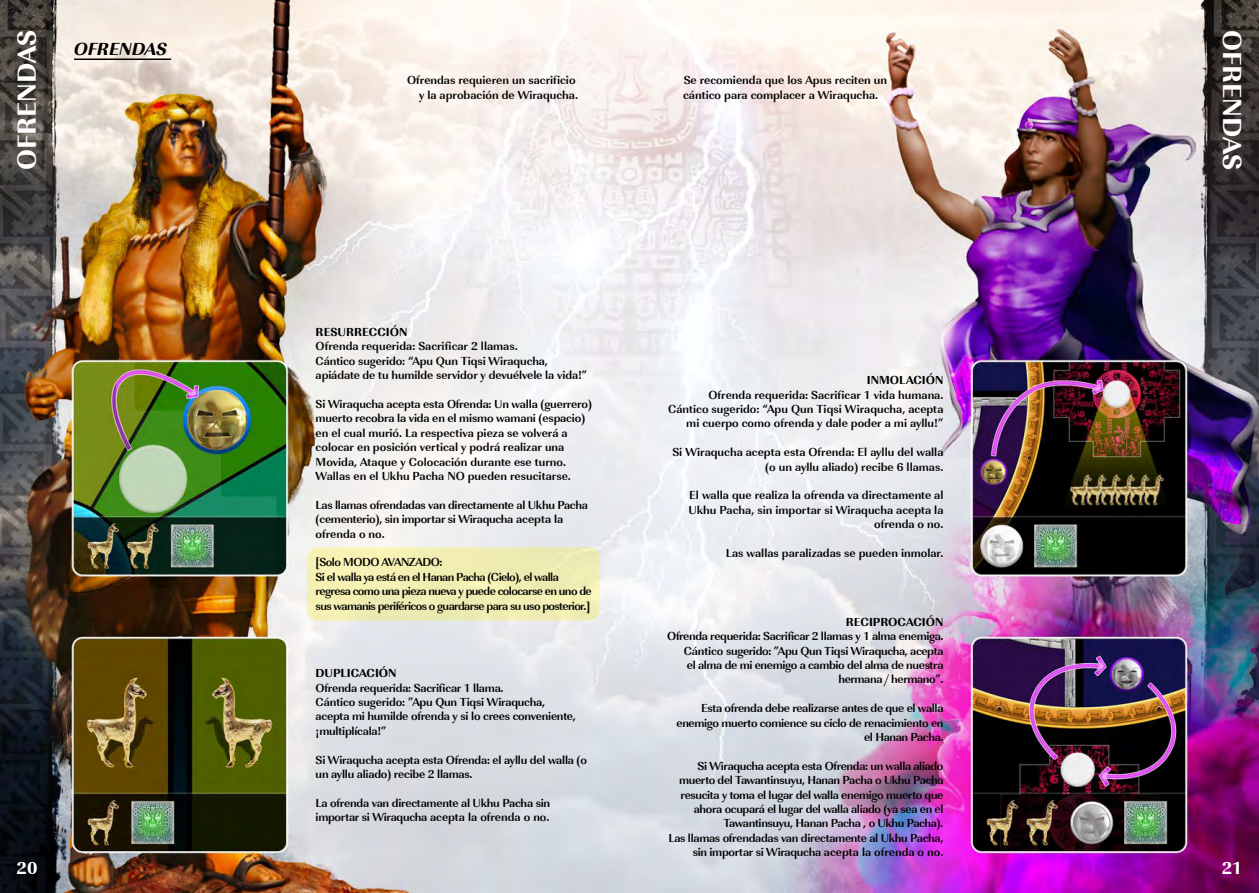
<style>
.page{position:relative;width:1259px;height:893px;background:#fff}
.page>*{position:absolute;margin:0;border:0;box-sizing:border-box;transform-origin:0 0}
.t1{font:700 27px "URW Imperial T Extr";color:#fff}
.t2{font:18px "URW Imperial T Extr Bold Obli";color:#000}
.t3{font:700 18px "URW Imperial T Extr";color:#fff}
.t4{font:700 12px/14.4px "URW Imperial T";letter-spacing:-.02em;color:#000}
.t5{font:700 12px/14.4px "URW Imperial T";color:#000;text-align:right}
.t6{font:700 12px/14.4px "URW Imperial T";letter-spacing:-.05em;color:#000}
.t7{font:700 12px "URW Imperial T Extr";color:#000}
</style>
<div class="page">
<img style="left:0;top:0;width:1259px;height:893px">
<hr style="left:74px;top:59px;width:97px;height:1px;background:#000">
<div style="left:307px;top:547px;width:292px;height:73px;background:#f1eeb3;border-radius:11px"></div>
<h1 class="t1" style="left:11px;top:170px;width:141px;rotate:-90deg">OFRENDAS</h1>
<h1 class="t1" style="left:1248px;top:30px;width:141px;rotate:90deg">OFRENDAS</h1>
<h2 class="t2" style="left:74px;top:39px;width:95px">OFRENDAS</h2>
<p class="t5" style="left:407px;top:73px;width:170px">Ofrendas requieren un sacrificio</p>
<p class="t5" style="left:683px;top:73px;width:205px">Se recomienda que los Apus reciten un</p>
<p class="t5" style="left:419px;top:88px;width:161px">y la aprobación de Wiraqucha.</p>
<p class="t5" style="left:683px;top:88px;width:197px">cántico para complacer a Wiraqucha.</p>
<p class="t7" style="left:316px;top:325px;width:93px">RESURRECCIÓN</p>
<p class="t4" style="left:316px;top:339px;width:273px">Ofrenda requerida: Sacrificar 2 llamas.<br>Cántico sugerido: “Apu Qun Tiqsi Wiraqucha, apiádate de tu humilde servidor y devuélvele la vida!”</p>
<p class="t5" style="left:316px;top:397px;width:278px;text-align:left">Si Wiraqucha acepta esta Ofrenda: Un walla (guerrero) muerto recobra la vida en el mismo wamani (espacio) en el cual murió. La respectiva pieza se volverá a colocar en posición vertical y podrá realizar una Movida, Ataque y Colocación durante ese turno.<br>Wallas en el Ukhu Pacha NO pueden resucitarse.</p>
<p class="t4" style="left:316px;top:498px;width:274px">Las llamas ofrendadas van directamente al Ukhu Pacha (cementerio), sin importar si Wiraqucha acepta la ofrenda o no.</p>
<p class="t6" style="left:316px;top:555px;width:278px">[Solo MODO AVANZADO:<br>Si el walla ya está en el Hanan Pacha (Cielo), el walla regresa como una pieza nueva y puede colocarse en uno de sus wamanis periféricos o guardarse para su uso posterior.]</p>
<p class="t7" style="left:316px;top:666px;width:82px">DUPLICACIÓN</p>
<p class="t4" style="left:316px;top:680px;width:262px">Ofrenda requerida: Sacrificar 1 llama.<br>Cántico sugerido: ”Apu Qun Tiqsi Wiraqucha, acepta mi humilde ofrenda y si lo crees conveniente, ¡multiplícala!”</p>
<p class="t4" style="left:316px;top:752px;width:273px">Si Wiraqucha acepta esta Ofrenda: el ayllu del walla (o un ayllu aliado) recibe 2 llamas.</p>
<p class="t4" style="left:316px;top:796px;width:236px">La ofrenda van directamente al Ukhu Pacha sin importar si Wiraqucha acepta la ofrenda o no.</p>
<p class="t7" style="left:866px;top:373px;width:78px">INMOLACIÓN</p>
<p class="t5" style="left:668px;top:388px;width:277px">Ofrenda requerida: Sacrificar 1 vida humana.<br>Cántico sugerido: “Apu Qun Tiqsi Wiraqucha, acepta mi cuerpo como ofrenda y dale poder a mi ayllu!”</p>
<p class="t5" style="left:672px;top:445px;width:273px">Si Wiraqucha acepta esta Ofrenda: El ayllu del walla (o un ayllu aliado) recibe 6 llamas.</p>
<p class="t5" style="left:688px;top:488px;width:256px">El walla que realiza la ofrenda va directamente al<br>Ukhu Pacha, sin importar si Wiraqucha acepta la ofrenda o no.</p>
<p class="t5" style="left:726px;top:546px;width:219px">Las wallas paralizadas se pueden inmolar.</p>
<p class="t7" style="left:845px;top:615px;width:99px">RECIPROCACIÓN</p>
<p class="t4" style="left:667px;top:629px;width:278px;text-align:right">Ofrenda requerida: Sacrificar 2 llamas y 1 alma enemiga.<br>Cántico sugerido: ”Apu Qun Tiqsi Wiraqucha, acepta<br>el alma de mi enemigo a cambio del alma de nuestra hermana / hermano”.</p>
<p class="t4" style="left:676px;top:701px;width:268px;text-align:right">Esta ofrenda debe realizarse antes de que el walla enemigo muerto comience su ciclo de renacimiento en el Hanan Pacha.</p>
<p class="t4" style="left:668px;top:759px;width:276px;text-align:right">Si Wiraqucha acepta esta Ofrenda: un walla aliado muerto del Tawantinsuyu, Hanan Pacha o Ukhu Pacha resucita y toma el lugar del walla enemigo muerto que ahora ocupará el lugar del walla aliado (ya sea en el Tawantinsuyu, Hanan Pacha , o Ukhu Pacha).<br>Las llamas ofrendadas van directamente al Ukhu Pacha, sin importar si Wiraqucha acepta la ofrenda o no.</p>
<h2 class="t3" style="left:17px;top:857px;width:22px">20</h2>
<h2 class="t3" style="left:1221px;top:857px;width:22px">21</h2>
</div>
